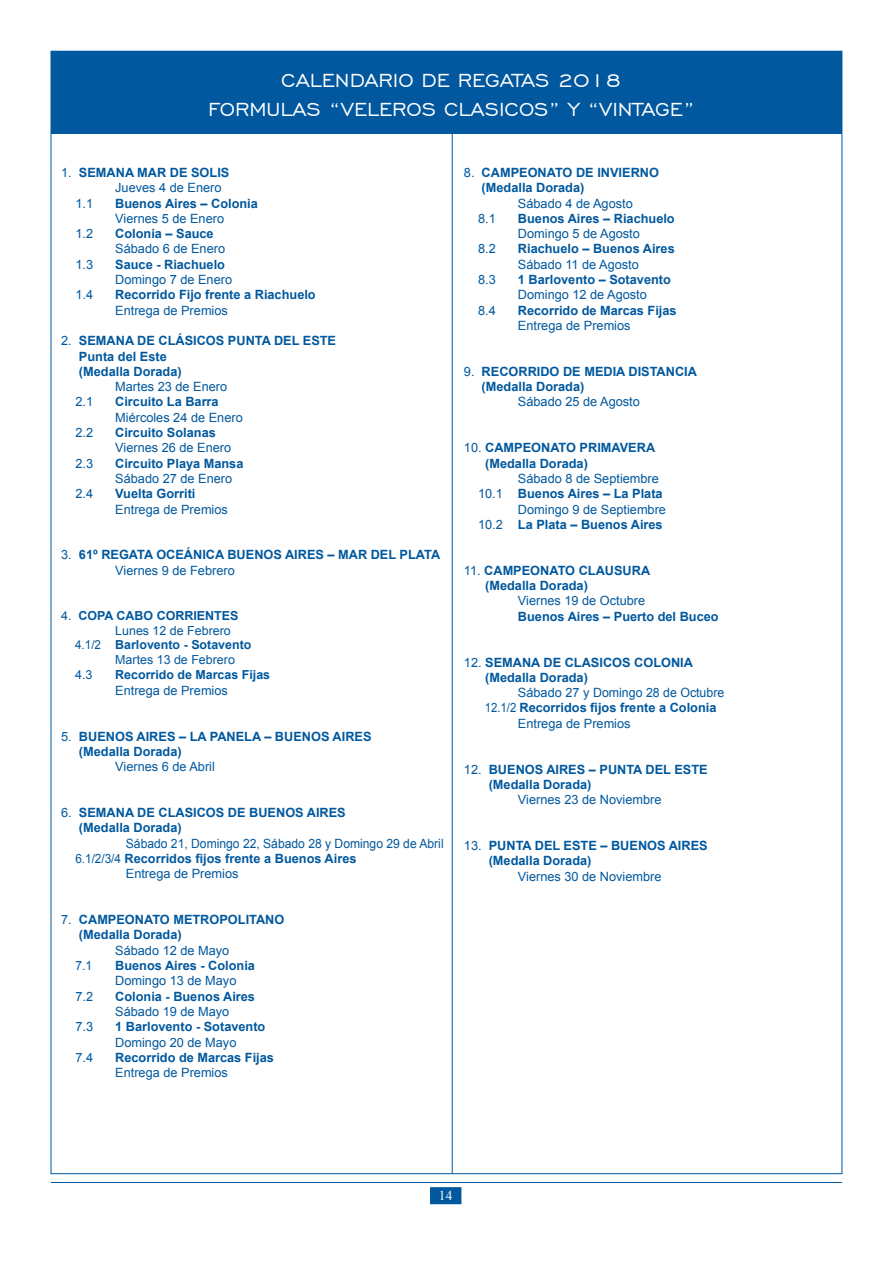
<style>
.page{position:relative;width:893px;height:1263px;background:#fff}
.page>*{position:absolute;margin:0;border:0;box-sizing:border-box;transform-origin:0 0}
.t1{font:24px/28.8px "Engravers Gothic BT";color:#fff;text-align:center}
.t2{font:13.5px "Times New Roman";color:#fff}
.t3{font:700 12.75px/15.3px "Arial";color:#01589e}
.t4{font:12.75px "Arial";color:#01589e}
.t5{font:12.75px "Arial";color:#01589e;scale:.95 1}
.t6{font:12.75px "Arial";color:#01589e;scale:.94 1}
.t7{font:700 12.45px "Arial";color:#01589e}
.t8{font:12.45px "Arial";color:#01589e}
.s1{font-weight:400}
</style>
<div class="page">
<div style="left:51px;top:51px;width:791px;height:83px;background:#01589e"></div>
<hr style="left:452px;top:133px;width:1px;height:1041px;background:#01589e">
<hr style="left:51px;top:1182px;width:791px;height:1px;background:#01589e">
<div style="left:430px;top:1187px;width:31px;height:17px;background:#01589e"></div>
<h1 class="t1" style="left:208px;top:65px;width:488px">CALENDARIO DE REGATAS 2018<br>FORMULAS “VELEROS CLASICOS” Y “VINTAGE”</h1>
<p class="t3" style="left:61px;top:165px;width:170px"><span class="s1">1.</span> SEMANA MAR DE SOLIS</p>
<p class="t4" style="left:115px;top:179px;width:108px">Jueves 4 de Enero</p>
<p class="t4" style="left:75px;top:195px;width:19px">1.1</p>
<p class="t3" style="left:115px;top:196px;width:144px">Buenos Aires – Colonia</p>
<p class="t4" style="left:115px;top:210px;width:110px">Viernes 5 de Enero</p>
<p class="t4" style="left:75px;top:225px;width:19px">1.2</p>
<p class="t3" style="left:115px;top:226px;width:100px">Colonia – Sauce</p>
<p class="t4" style="left:115px;top:241px;width:111px">Sábado 6 de Enero</p>
<p class="t4" style="left:75px;top:256px;width:19px">1.3</p>
<p class="t3" style="left:115px;top:257px;width:111px">Sauce - Riachuelo</p>
<p class="t4" style="left:115px;top:271px;width:118px">Domingo 7 de Enero</p>
<p class="t4" style="left:75px;top:286px;width:19px">1.4</p>
<p class="t3" style="left:115px;top:288px;width:202px">Recorrido Fijo frente a Riachuelo</p>
<p class="t4" style="left:115px;top:302px;width:114px">Entrega de Premios</p>
<p class="t3" style="left:79px;top:333px;width:259px;text-indent:-18px"><span class="s1">2.</span> SEMANA DE CLÁSICOS PUNTA DEL ESTE<br>Punta del Este<br>(Medalla Dorada)</p>
<p class="t4" style="left:115px;top:378px;width:113px">Martes 23 de Enero</p>
<p class="t4" style="left:75px;top:394px;width:19px">2.1</p>
<p class="t3" style="left:115px;top:395px;width:105px">Circuito La Barra</p>
<p class="t4" style="left:115px;top:409px;width:129px">Miércoles 24 de Enero</p>
<p class="t4" style="left:75px;top:424px;width:19px">2.2</p>
<p class="t3" style="left:115px;top:425px;width:102px">Circuito Solanas</p>
<p class="t4" style="left:115px;top:439px;width:117px">Viernes 26 de Enero</p>
<p class="t4" style="left:75px;top:455px;width:19px">2.3</p>
<p class="t3" style="left:115px;top:456px;width:130px">Circuito Playa Mansa</p>
<p class="t4" style="left:115px;top:470px;width:118px">Sábado 27 de Enero</p>
<p class="t4" style="left:75px;top:485px;width:19px">2.4</p>
<p class="t3" style="left:115px;top:486px;width:82px">Vuelta Gorriti</p>
<p class="t4" style="left:115px;top:501px;width:114px">Entrega de Premios</p>
<p class="t3" style="left:115px;top:548px;width:326px;text-indent:-54px"><span class="s1">3.</span> 61º REGATA OCEÁNICA BUENOS AIRES – MAR DEL PLATA<br><span class="s1">Viernes 9 de Febrero</span></p>
<p class="t7" style="left:61px;top:607px;width:179px"><span class="s1">4.</span> COPA CABO CORRIENTES</p>
<p class="t8" style="left:115px;top:622px;width:117px">Lunes 12 de Febrero</p>
<p class="t7" style="left:75px;top:637px;width:178px"><span class="s1">4.1/2</span> Barlovento - Sotavento</p>
<p class="t8" style="left:115px;top:652px;width:121px">Martes 13 de Febrero</p>
<p class="t8" style="left:75px;top:667px;width:19px">4.3</p>
<p class="t7" style="left:115px;top:667px;width:156px">Recorrido de Marcas Fijas</p>
<p class="t4" style="left:115px;top:682px;width:114px">Entrega de Premios</p>
<p class="t3" style="left:79px;top:729px;width:294px;text-indent:-18px"><span class="s1">5.</span> BUENOS AIRES – LA PANELA – BUENOS AIRES (Medalla Dorada)</p>
<p class="t4" style="left:115px;top:758px;width:101px">Viernes 6 de Abril</p>
<p class="t3" style="left:79px;top:805px;width:268px;text-indent:-18px"><span class="s1">6.</span> SEMANA DE CLASICOS DE BUENOS AIRES (Medalla Dorada)</p>
<p class="t5" style="left:126px;top:835px;width:336px">Sábado 21, Domingo 22, Sábado 28 y Domingo 29 de Abril</p>
<p class="t3" style="left:75px;top:851px;width:283px"><span class="s1">6.1/2/3/4</span> Recorridos fijos frente a Buenos Aires</p>
<p class="t4" style="left:126px;top:865px;width:114px">Entrega de Premios</p>
<p class="t3" style="left:79px;top:912px;width:207px;text-indent:-18px"><span class="s1">7.</span> CAMPEONATO METROPOLITANO (Medalla Dorada)</p>
<p class="t4" style="left:115px;top:942px;width:116px">Sábado 12 de Mayo</p>
<p class="t6" style="left:75px;top:957px;width:19px">7.1</p>
<p class="t3" style="left:115px;top:958px;width:141px">Buenos Aires - Colonia</p>
<p class="t4" style="left:115px;top:972px;width:123px">Domingo 13 de Mayo</p>
<p class="t4" style="left:75px;top:988px;width:19px">7.2</p>
<p class="t3" style="left:115px;top:989px;width:141px">Colonia - Buenos Aires</p>
<p class="t4" style="left:115px;top:1003px;width:116px">Sábado 19 de Mayo</p>
<p class="t4" style="left:75px;top:1018px;width:19px">7.3</p>
<p class="t3" style="left:115px;top:1019px;width:152px">1 Barlovento - Sotavento</p>
<p class="t4" style="left:115px;top:1034px;width:123px">Domingo 20 de Mayo</p>
<p class="t4" style="left:75px;top:1049px;width:19px">7.4</p>
<p class="t3" style="left:115px;top:1050px;width:160px">Recorrido de Marcas Fijas</p>
<p class="t4" style="left:115px;top:1064px;width:114px">Entrega de Premios</p>
<p class="t3" style="left:482px;top:165px;width:179px;text-indent:-18px"><span class="s1">8.</span> CAMPEONATO DE INVIERNO (Medalla Dorada)</p>
<p class="t4" style="left:518px;top:195px;width:116px">Sábado 4 de Agosto</p>
<p class="t4" style="left:478px;top:210px;width:19px">8.1</p>
<p class="t3" style="left:518px;top:211px;width:158px">Buenos Aires – Riachuelo</p>
<p class="t4" style="left:518px;top:225px;width:123px">Domingo 5 de Agosto</p>
<p class="t4" style="left:478px;top:241px;width:19px">8.2</p>
<p class="t3" style="left:518px;top:242px;width:158px">Riachuelo – Buenos Aires</p>
<p class="t4" style="left:518px;top:256px;width:122px">Sábado 11 de Agosto</p>
<p class="t4" style="left:478px;top:271px;width:19px">8.3</p>
<p class="t3" style="left:518px;top:272px;width:155px">1 Barlovento – Sotavento</p>
<p class="t4" style="left:518px;top:286px;width:131px">Domingo 12 de Agosto</p>
<p class="t4" style="left:478px;top:302px;width:19px">8.4</p>
<p class="t3" style="left:518px;top:303px;width:160px">Recorrido de Marcas Fijas</p>
<p class="t4" style="left:518px;top:317px;width:114px">Entrega de Premios</p>
<p class="t3" style="left:482px;top:364px;width:217px;text-indent:-18px"><span class="s1">9.</span> RECORRIDO DE MEDIA DISTANCIA (Medalla Dorada)</p>
<p class="t4" style="left:518px;top:394px;width:123px">Sábado 25 de Agosto</p>
<p class="t3" style="left:485px;top:441px;width:172px;text-indent:-21px"><span class="s1">10.</span> CAMPEONATO PRIMAVERA (Medalla Dorada)</p>
<p class="t4" style="left:518px;top:470px;width:143px">Sábado 8 de Septiembre</p>
<p class="t3" style="left:478px;top:486px;width:186px"><span class="s1">10.1</span> Buenos Aires – La Plata</p>
<p class="t4" style="left:518px;top:501px;width:150px">Domingo 9 de Septiembre</p>
<p class="t3" style="left:478px;top:517px;width:186px"><span class="s1">10.2</span> La Plata – Buenos Aires</p>
<p class="t3" style="left:485px;top:563px;width:167px;text-indent:-21px"><span class="s1">11.</span> CAMPEONATO CLAUSURA (Medalla Dorada)</p>
<p class="t4" style="left:518px;top:592px;width:129px">Viernes 19 de Octubre</p>
<p class="t3" style="left:518px;top:609px;width:202px">Buenos Aires – Puerto del Buceo</p>
<p class="t3" style="left:485px;top:655px;width:209px;text-indent:-21px"><span class="s1">12.</span> SEMANA DE CLASICOS COLONIA (Medalla Dorada)</p>
<p class="t4" style="left:518px;top:684px;width:208px">Sábado 27 y Domingo 28 de Octubre</p>
<p class="t3" style="left:485px;top:701px;width:233px"><span class="s1">12.1/2</span> Recorridos fijos frente a Colonia</p>
<p class="t4" style="left:518px;top:715px;width:114px">Entrega de Premios</p>
<p class="t3" style="left:489px;top:762px;width:220px;text-indent:-25px"><span class="s1">12.</span> BUENOS AIRES – PUNTA DEL ESTE (Medalla Dorada)</p>
<p class="t4" style="left:518px;top:791px;width:145px">Viernes 23 de Noviembre</p>
<p class="t3" style="left:489px;top:838px;width:220px;text-indent:-25px"><span class="s1">13.</span> PUNTA DEL ESTE – BUENOS AIRES (Medalla Dorada)</p>
<p class="t4" style="left:518px;top:868px;width:145px">Viernes 30 de Noviembre</p>
<p class="t2" style="left:439px;top:1187px;width:15px">14</p>
</div>
